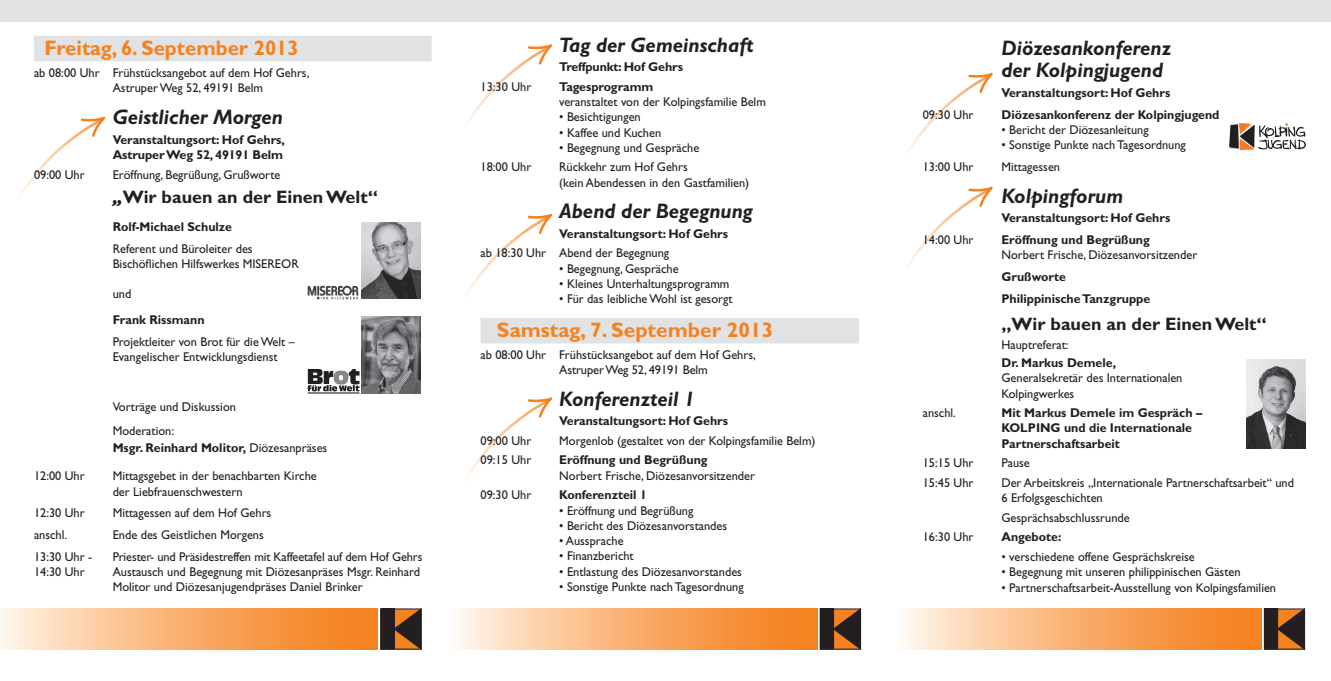
<style>
.page{position:relative;width:1331px;height:681px;background:#fff}
.page>*{position:absolute;margin:0;border:0;box-sizing:border-box;transform-origin:0 0}
.t1{font:italic 700 21px/22.5px "Gill Sans";color:#231f20}
.t2{font:700 21px "Gill Sans";color:#f58220}
.t3{font:700 18px "Gill Sans";color:#231f20}
.t4{font:12.75px/15.3px "Gill Sans";color:#231f20}
.t5{font:700 12.75px/15.3px "Gill Sans";color:#231f20}
.s1{font-style:italic;font-size:21px}
.s2{font-weight:400}
</style>
<div class="page">
<svg style="left:20px;top:116px;width:85px;height:81px"></svg>
<svg style="left:467px;top:44px;width:85px;height:80px"></svg>
<svg style="left:467px;top:213px;width:85px;height:81px"></svg>
<svg style="left:467px;top:397px;width:85px;height:80px"></svg>
<svg style="left:908px;top:186px;width:85px;height:81px"></svg>
<svg style="left:908px;top:73px;width:85px;height:80px"></svg>
<div style="left:0;top:0;width:1331px;height:21px;background:#e1e2e4"></div>
<div style="left:381px;top:608px;width:13px;height:40px;background:#231f20"></div>
<svg style="left:394px;top:608px;width:27px;height:41px"></svg>
<svg style="left:0;top:608px;width:378px;height:41px;background:#f9b274"></svg>
<div style="left:820px;top:608px;width:14px;height:40px;background:#231f20"></div>
<svg style="left:833px;top:608px;width:28px;height:41px"></svg>
<svg style="left:459px;top:608px;width:358px;height:41px;background:#f9b174"></svg>
<div style="left:1264px;top:608px;width:14px;height:40px;background:#231f20"></div>
<svg style="left:1277px;top:608px;width:28px;height:41px"></svg>
<svg style="left:905px;top:608px;width:356px;height:41px;background:#f9b174"></svg>
<div style="left:34px;top:36px;width:398px;height:25px;background:#e1e2e4"></div>
<div style="left:480px;top:318px;width:379px;height:25px;background:#e1e2e4"></div>
<img style="left:361px;top:316px;width:60px;height:77px">
<img style="left:361px;top:222px;width:60px;height:76px">
<img style="left:307px;top:285px;width:52px;height:15px">
<img style="left:308px;top:369px;width:52px;height:24px">
<img style="left:1246px;top:359px;width:60px;height:89px">
<svg style="left:1229px;top:123px;width:77px;height:27px"></svg>
<h1 class="t2" style="left:45px;top:41px;width:256px">Freitag, 6. September 2013</h1>
<p class="t4" style="left:113px;top:66px;width:198px;text-indent:-79px">ab 08:00 Uhr Frühstücksangebot auf dem Hof Gehrs,<br>Astruper Weg 52, 49191 Belm</p>
<h1 class="t1" style="left:113px;top:108px;width:172px">Geistlicher Morgen</h1>
<p class="t5" style="left:113px;top:133px;width:174px">Veranstaltungsort: Hof Gehrs,<br>Astruper Weg 52, 49191 Belm</p>
<p class="t4" style="left:34px;top:168px;width:52px">09:00 Uhr</p>
<p class="t4" style="left:113px;top:168px;width:169px">Eröffnung, Begrüßung, Grußworte</p>
<h2 class="t3" style="left:113px;top:190px;width:267px"><span class="s1">„</span>Wir bauen an der Einen Welt“</h2>
<p class="t5" style="left:113px;top:220px;width:121px">Rolf-Michael Schulze</p>
<p class="t4" style="left:113px;top:242px;width:188px">Referent und Büroleiter des<br>Bischöflichen Hilfswerkes MISEREOR</p>
<p class="t4" style="left:113px;top:287px;width:20px">und</p>
<p class="t5" style="left:113px;top:313px;width:93px">Frank Rissmann</p>
<p class="t4" style="left:113px;top:335px;width:184px">Projektleiter von Brot für die Welt –<br>Evangelischer Entwicklungsdienst</p>
<p class="t4" style="left:113px;top:396px;width:125px;line-height:23.9px">Vorträge und Diskussion<br>Moderation:</p>
<p class="t5" style="left:113px;top:441px;width:216px">Msgr. Reinhard Molitor, <span class="s2">Diözesanpräses</span></p>
<p class="t4" style="left:34px;top:469px;width:52px">12:00 Uhr</p>
<p class="t4" style="left:113px;top:469px;width:206px">Mittagsgebet in der benachbarten Kirche der Liebfrauenschwestern</p>
<p class="t4" style="left:34px;top:506px;width:52px">12:30 Uhr</p>
<p class="t4" style="left:113px;top:506px;width:160px">Mittagessen auf dem Hof Gehrs</p>
<p class="t4" style="left:34px;top:528px;width:35px">anschl.</p>
<p class="t4" style="left:113px;top:528px;width:153px">Ende des Geistlichen Morgens</p>
<p class="t4" style="left:34px;top:550px;width:60px">13:30 Uhr -</p>
<p class="t4" style="left:113px;top:550px;width:311px">Priester- und Präsidestreffen mit Kaffeetafel auf dem Hof Gehrs</p>
<p class="t4" style="left:34px;top:565px;width:52px">14:30 Uhr</p>
<p class="t4" style="left:113px;top:565px;width:309px">Austausch und Begegnung mit Diözesanpräses Msgr. Reinhard<br>Molitor und Diözesanjugendpräses Daniel Brinker</p>
<h1 class="t1" style="left:559px;top:35px;width:196px">Tag der Gemeinschaft</h1>
<p class="t5" style="left:559px;top:60px;width:125px">Treffpunkt: Hof Gehrs</p>
<p class="t4" style="left:480px;top:80px;width:52px">13:30 Uhr</p>
<p class="t5" style="left:559px;top:80px;width:96px">Tagesprogramm</p>
<p class="t4" style="left:559px;top:95px;width:208px">veranstaltet von der Kolpingsfamilie Belm</p>
<p class="t4" style="left:559px;top:111px;width:83px">• Besichtigungen</p>
<p class="t4" style="left:559px;top:126px;width:104px">• Kaffee und Kuchen</p>
<p class="t4" style="left:559px;top:141px;width:142px">• Begegnung und Gespräche</p>
<p class="t4" style="left:480px;top:161px;width:52px">18:00 Uhr</p>
<p class="t4" style="left:559px;top:161px;width:192px">Rückkehr zum Hof Gehrs<br>(kein Abendessen in den Gastfamilien)</p>
<h1 class="t1" style="left:559px;top:202px;width:195px">Abend der Begegnung</h1>
<p class="t5" style="left:559px;top:227px;width:170px">Veranstaltungsort: Hof Gehrs</p>
<p class="t4" style="left:480px;top:247px;width:190px">ab 18:30 Uhr Abend der Begegnung</p>
<p class="t4" style="left:559px;top:262px;width:121px">• Begegnung, Gespräche</p>
<p class="t4" style="left:559px;top:277px;width:172px">• Kleines Unterhaltungsprogramm</p>
<p class="t4" style="left:559px;top:293px;width:175px">• Für das leibliche Wohl ist gesorgt</p>
<h1 class="t2" style="left:497px;top:322px;width:278px">Samstag, 7. September 2013</h1>
<p class="t4" style="left:559px;top:348px;width:198px;text-indent:-79px">ab 08:00 Uhr Frühstücksangebot auf dem Hof Gehrs,<br>Astruper Weg 52, 49191 Belm</p>
<h1 class="t1" style="left:559px;top:389px;width:137px">Konferenzteil 1</h1>
<p class="t5" style="left:559px;top:414px;width:170px">Veranstaltungsort: Hof Gehrs</p>
<p class="t4" style="left:480px;top:434px;width:52px">09:00 Uhr</p>
<p class="t4" style="left:559px;top:434px;width:258px">Morgenlob (gestaltet von der Kolpingsfamilie Belm)</p>
<p class="t4" style="left:480px;top:453px;width:52px">09:15 Uhr</p>
<p class="t5" style="left:559px;top:453px;width:150px">Eröffnung und Begrüßung</p>
<p class="t4" style="left:559px;top:469px;width:197px">Norbert Frische, Diözesanvorsitzender</p>
<p class="t4" style="left:480px;top:488px;width:52px">09:30 Uhr</p>
<p class="t5" style="left:559px;top:488px;width:89px">Konferenzteil 1</p>
<p class="t4" style="left:559px;top:503px;width:136px">• Eröffnung und Begrüßung</p>
<p class="t4" style="left:559px;top:519px;width:170px">• Bericht des Diözesanvorstandes</p>
<p class="t4" style="left:559px;top:534px;width:66px">• Aussprache</p>
<p class="t4" style="left:559px;top:549px;width:76px">• Finanzbericht</p>
<p class="t4" style="left:559px;top:565px;width:184px">• Entlastung des Diözesanvorstandes</p>
<p class="t4" style="left:559px;top:580px;width:186px">• Sonstige Punkte nach Tagesordnung</p>
<h1 class="t1" style="left:1001px;top:39px;width:171px">Diözesankonferenz der Kolpingjugend</h1>
<p class="t5" style="left:1001px;top:86px;width:170px">Veranstaltungsort: Hof Gehrs</p>
<p class="t4" style="left:923px;top:108px;width:52px">09:30 Uhr</p>
<p class="t5" style="left:1001px;top:108px;width:220px">Diözesankonferenz der Kolpingjugend</p>
<p class="t4" style="left:1001px;top:123px;width:149px">• Bericht der Diözesanleitung</p>
<p class="t4" style="left:1001px;top:139px;width:186px">• Sonstige Punkte nach Tagesordnung</p>
<p class="t4" style="left:923px;top:160px;width:52px">13:00 Uhr</p>
<p class="t4" style="left:1001px;top:160px;width:60px">Mittagessen</p>
<h1 class="t1" style="left:1001px;top:186px;width:123px">Kolpingforum</h1>
<p class="t5" style="left:1001px;top:211px;width:170px">Veranstaltungsort: Hof Gehrs</p>
<p class="t4" style="left:923px;top:233px;width:52px">14:00 Uhr</p>
<p class="t5" style="left:1001px;top:233px;width:150px">Eröffnung und Begrüßung</p>
<p class="t4" style="left:1001px;top:248px;width:197px">Norbert Frische, Diözesanvorsitzender</p>
<p class="t5" style="left:1001px;top:267px;width:150px;line-height:21.8px">Grußworte<br>Philippinische Tanzgruppe</p>
<h2 class="t3" style="left:1001px;top:317px;width:267px">„Wir bauen an der Einen Welt“</h2>
<p class="t4" style="left:1001px;top:339px;width:69px">Hauptreferat:</p>
<p class="t5" style="left:1001px;top:356px;width:116px">Dr. Markus Demele,</p>
<p class="t4" style="left:1001px;top:371px;width:183px">Generalsekretär des Internationalen<br>Kolpingwerkes</p>
<p class="t4" style="left:923px;top:406px;width:35px">anschl.</p>
<p class="t5" style="left:1001px;top:406px;width:202px">Mit Markus Demele im Gespräch –<br>KOLPING und die Internationale<br>Partnerschaftsarbeit</p>
<p class="t4" style="left:923px;top:456px;width:52px">15:15 Uhr</p>
<p class="t4" style="left:1001px;top:456px;width:30px">Pause</p>
<p class="t4" style="left:923px;top:476px;width:52px">15:45 Uhr</p>
<p class="t4" style="left:1001px;top:476px;width:294px">Der Arbeitskreis „Internationale Partnerschaftsarbeit“ und<br>6 Erfolgsgeschichten</p>
<p class="t4" style="left:1001px;top:511px;width:130px">Gesprächsabschlussrunde</p>
<p class="t4" style="left:923px;top:530px;width:52px">16:30 Uhr</p>
<p class="t5" style="left:1001px;top:530px;width:61px">Angebote:</p>
<p class="t4" style="left:1001px;top:550px;width:195px">• verschiedene offene Gesprächskreise</p>
<p class="t4" style="left:1001px;top:565px;width:241px">• Begegnung mit unseren philippinischen Gästen</p>
<p class="t4" style="left:1001px;top:580px;width:276px">• Partnerschaftsarbeit-Ausstellung von Kolpingsfamilien</p>
</div>
